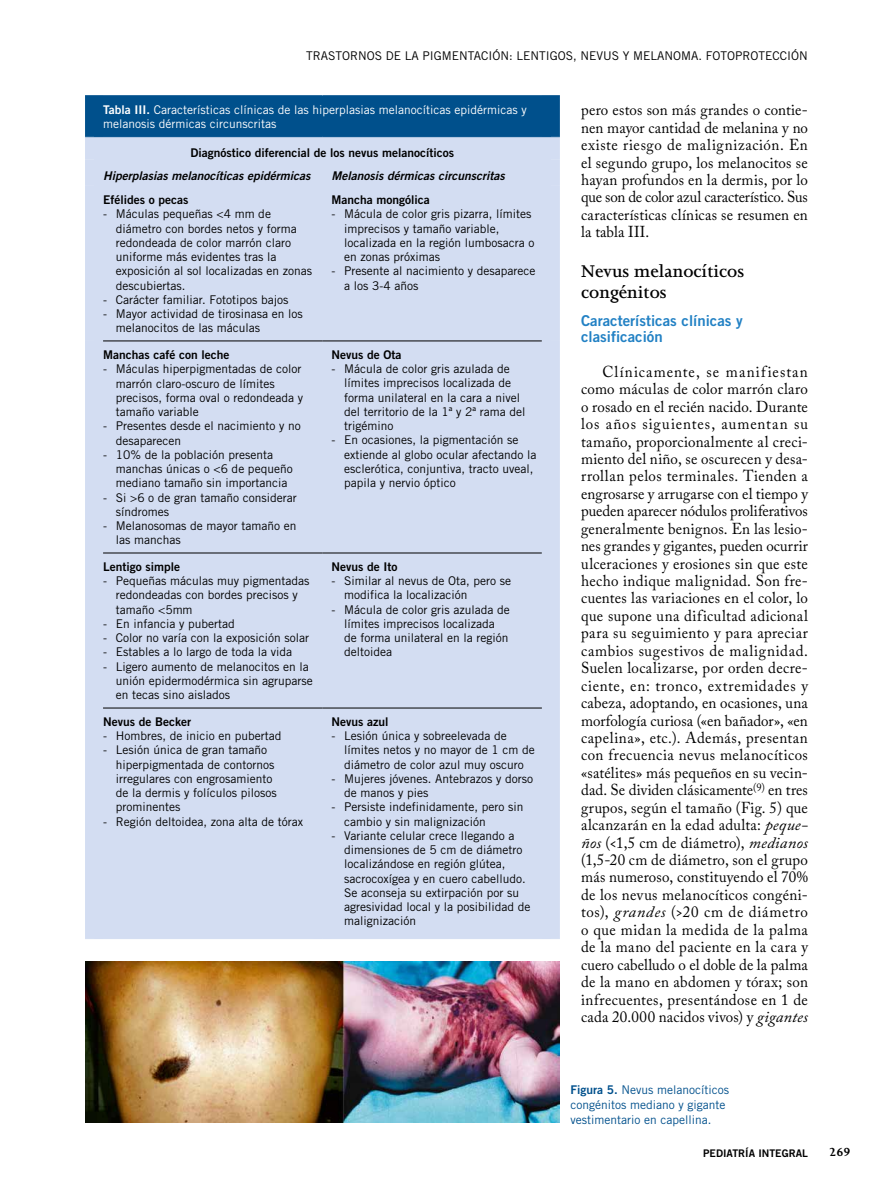
<style>
.page{position:relative;width:893px;height:1191px;background:#fff}
.page>*{position:absolute;margin:0;border:0;box-sizing:border-box;transform-origin:0 0}
.t1{font:600 19.5px/21px "Joanna MT Std";color:#000}
.t2{font:15.75px/17.4px "Adobe Caslon Pro";letter-spacing:.02em;color:#000;text-align:justify;scale:.95 1}
.t3{font:15px/16.5px "Trade Gothic Bold Two";color:#2281c4}
.t4{font:700 13.5px "Joanna MT Std";color:#000}
.t5{font:12px/14.2px "Trade Gothic";color:#000}
.t6{font:12px "Trade Gothic Bold Two";color:#000}
.t7{font:12px/14.2px "Trade Gothic";color:#fff}
.t8{font:12px/15px "Trade Gothic";color:#00508c}
.t9{font:italic 12px "Trade Gothic Bold Two";color:#000}
.t10{font:10.5px "Trade Gothic Bold Two";color:#000}
.s1{font-family:"Trade Gothic Bold Two"}
.s2{font-style:italic}
</style>
<div class="page">
<div style="left:94px;top:96px;width:457px;height:41px;background:#00508c"></div>
<div style="left:103px;top:137px;width:439px;height:801px;background:#d3ddf2"></div>
<div style="left:313px;top:159px;width:18px;height:27px;background:#d3ddf2"></div>
<div style="left:313px;top:186px;width:18px;height:155px;background:#d3ddf2"></div>
<div style="left:313px;top:341px;width:18px;height:212px;background:#d3ddf2"></div>
<div style="left:313px;top:553px;width:18px;height:155px;background:#d3ddf2"></div>
<div style="left:313px;top:708px;width:18px;height:230px;background:#d3ddf2"></div>
<hr style="left:103px;top:341px;width:219px;height:1px;background:#000">
<hr style="left:322px;top:341px;width:220px;height:1px;background:#000">
<hr style="left:103px;top:553px;width:219px;height:1px;background:#000">
<hr style="left:322px;top:553px;width:220px;height:1px;background:#000">
<div style="left:85px;top:708px;width:18px;height:230px;background:#d3ddf2"></div>
<div style="left:542px;top:708px;width:18px;height:230px;background:#d3ddf2"></div>
<hr style="left:85px;top:938px;width:237px;height:1px;background:#d3ddf2">
<hr style="left:322px;top:938px;width:238px;height:1px;background:#d3ddf2">
<div style="left:85px;top:186px;width:18px;height:155px;background:#d3ddf2"></div>
<div style="left:542px;top:186px;width:18px;height:155px;background:#d3ddf2"></div>
<div style="left:85px;top:341px;width:18px;height:212px;background:#d3ddf2"></div>
<div style="left:542px;top:341px;width:18px;height:212px;background:#d3ddf2"></div>
<div style="left:85px;top:553px;width:18px;height:155px;background:#d3ddf2"></div>
<div style="left:542px;top:553px;width:18px;height:155px;background:#d3ddf2"></div>
<hr style="left:103px;top:708px;width:219px;height:1px;background:#000">
<hr style="left:322px;top:708px;width:220px;height:1px;background:#000">
<div style="left:85px;top:137px;width:18px;height:22px;background:#d3ddf2"></div>
<div style="left:542px;top:137px;width:18px;height:22px;background:#d3ddf2"></div>
<div style="left:85px;top:159px;width:18px;height:27px;background:#d3ddf2"></div>
<div style="left:542px;top:159px;width:18px;height:27px;background:#d3ddf2"></div>
<hr style="left:85px;top:95px;width:237px;height:1px;background:#00508c">
<hr style="left:322px;top:95px;width:238px;height:1px;background:#00508c">
<div style="left:85px;top:96px;width:18px;height:40px;background:#00508c"></div>
<div style="left:542px;top:96px;width:18px;height:40px;background:#00508c"></div>
<hr style="left:85px;top:136px;width:237px;height:1px;background:#00508c">
<hr style="left:322px;top:136px;width:238px;height:1px;background:#00508c">
<img style="left:85px;top:961px;width:475px;height:162px">
<p class="t5" style="left:306px;top:49px;width:503px">Trastornos de la pigmentación: lentigos, nevus y melanoma. Fotoprotección</p>
<p class="t7" style="left:103px;top:102px;width:425px"><span class="s1">Tabla III.</span> Características clínicas de las hiperplasias melanocíticas epidérmicas y melanosis dérmicas circunscritas</p>
<p class="t6" style="left:191px;top:145px;width:265px">Diagnóstico diferencial de los nevus melanocíticos</p>
<p class="t9" style="left:103px;top:168px;width:209px">Hiperplasias melanocíticas epidérmicas</p>
<p class="t9" style="left:331px;top:168px;width:175px">Melanosis dérmicas circunscritas</p>
<p class="t6" style="left:103px;top:192px;width:87px">Efélides o pecas</p>
<p class="t5" style="left:116px;top:207px;width:198px;text-indent:-13px">- Máculas pequeñas &lt;4 mm de diámetro con bordes netos y forma redondeada de color marrón claro uniforme más evidentes tras la exposición al sol localizadas en zonas descubiertas.</p>
<p class="t5" style="left:103px;top:292px;width:187px">- Carácter familiar. Fototipos bajos</p>
<p class="t5" style="left:116px;top:306px;width:188px;text-indent:-13px">- Mayor actividad de tirosinasa en los melanocitos de las máculas</p>
<p class="t6" style="left:331px;top:192px;width:100px">Mancha mongólica</p>
<p class="t5" style="left:344px;top:207px;width:192px;text-indent:-13px">- Mácula de color gris pizarra, límites imprecisos y tamaño variable, localizada en la región lumbosacra o en zonas próximas</p>
<p class="t5" style="left:344px;top:264px;width:193px;text-indent:-13px">- Presente al nacimiento y desaparece a los 3-4 años</p>
<p class="t6" style="left:103px;top:347px;width:128px">Manchas café con leche</p>
<p class="t5" style="left:116px;top:362px;width:189px;text-indent:-13px">- Máculas hiperpigmentadas de color marrón claro-oscuro de límites precisos, forma oval o redondeada y tamaño variable</p>
<p class="t5" style="left:116px;top:419px;width:186px;text-indent:-13px">- Presentes desde el nacimiento y no desaparecen</p>
<p class="t5" style="left:116px;top:447px;width:178px;text-indent:-13px">- 10% de la población presenta manchas únicas o &lt;6 de pequeño mediano tamaño sin importancia</p>
<p class="t5" style="left:116px;top:490px;width:183px;text-indent:-13px">- Si &gt;6 o de gran tamaño considerar síndromes</p>
<p class="t5" style="left:116px;top:518px;width:182px;text-indent:-13px">- Melanosomas de mayor tamaño en las manchas</p>
<p class="t6" style="left:103px;top:559px;width:79px">Lentigo simple</p>
<p class="t5" style="left:116px;top:573px;width:195px;text-indent:-13px">- Pequeñas máculas muy pigmentadas redondeadas con bordes precisos y tamaño &lt;5mm</p>
<p class="t5" style="left:103px;top:616px;width:133px">- En infancia y pubertad</p>
<p class="t5" style="left:103px;top:630px;width:208px">- Color no varía con la exposición solar</p>
<p class="t5" style="left:103px;top:645px;width:191px">- Estables a lo largo de toda la vida</p>
<p class="t5" style="left:116px;top:659px;width:199px;text-indent:-13px">- Ligero aumento de melanocitos en la unión epidermodérmica sin agruparse en tecas sino aislados</p>
<p class="t6" style="left:103px;top:714px;width:89px">Nevus de Becker</p>
<p class="t5" style="left:103px;top:728px;width:180px">- Hombres, de inicio en pubertad</p>
<p class="t5" style="left:116px;top:743px;width:162px;text-indent:-13px">- Lesión única de gran tamaño hiperpigmentada de contornos irregulares con engrosamiento de la dermis y folículos pilosos prominentes</p>
<p class="t5" style="left:103px;top:814px;width:202px">- Región deltoidea, zona alta de tórax</p>
<p class="t6" style="left:331px;top:347px;width:71px">Nevus de Ota</p>
<p class="t5" style="left:344px;top:362px;width:183px;text-indent:-13px">- Mácula de color gris azulada de límites imprecisos localizada de forma unilateral en la cara a nivel del territorio de la 1ª y 2ª rama del trigémino</p>
<p class="t5" style="left:344px;top:433px;width:194px;text-indent:-13px">- En ocasiones, la pigmentación se extiende al globo ocular afectando la esclerótica, conjuntiva, tracto uveal, papila y nervio óptico</p>
<p class="t6" style="left:331px;top:559px;width:67px">Nevus de Ito</p>
<p class="t5" style="left:344px;top:573px;width:168px;text-indent:-13px">- Similar al nevus de Ota, pero se modifica la localización</p>
<p class="t5" style="left:344px;top:602px;width:167px;text-indent:-13px">- Mácula de color gris azulada de límites imprecisos localizada de forma unilateral en la región deltoidea</p>
<p class="t6" style="left:331px;top:714px;width:58px">Nevus azul</p>
<p class="t5" style="left:344px;top:728px;width:192px;text-indent:-13px">- Lesión única y sobreelevada de límites netos y no mayor de 1 cm de diámetro de color azul muy oscuro</p>
<p class="t5" style="left:344px;top:771px;width:190px;text-indent:-13px">- Mujeres jóvenes. Antebrazos y dorso de manos y pies</p>
<p class="t5" style="left:344px;top:800px;width:181px;text-indent:-13px">- Persiste indefinidamente, pero sin cambio y sin malignización</p>
<p class="t5" style="left:344px;top:828px;width:188px;text-indent:-13px">- Variante celular crece llegando a dimensiones de 5 cm de diámetro localizándose en región glútea, sacrocoxígea y en cuero cabelludo.<br>Se aconseja su extirpación por su agresividad local y la posibilidad de malignización</p>
<p class="t2" style="left:581px;top:101px;width:240px">pero estos son más grandes o contie&shy;nen mayor cantidad de melanina y no existe riesgo de malignización. En el segundo grupo, los melanocitos se hayan profundos en la dermis, por lo que son de color azul característico. Sus características clínicas se resumen en la tabla III.</p>
<h1 class="t1" style="left:581px;top:261px;width:164px">Nevus melanocíticos congénitos</h1>
<p class="t3" style="left:581px;top:312px;width:163px">Características clínicas y clasificación</p>
<p class="t2" style="left:581px;top:363px;width:240px;text-indent:21px">Clínicamente, se manifiestan como máculas de color marrón claro o rosado en el recién nacido. Durante los años siguientes, aumentan su tamaño, proporcionalmente al creci&shy;miento del niño, se oscurecen y desa&shy;rrollan pelos terminales. Tienden a engrosarse y arrugarse con el tiempo y pueden aparecer nódulos proliferativos generalmente benignos. En las lesio&shy;nes grandes y gigantes, pueden ocurrir ulceraciones y erosiones sin que este hecho indique malignidad. Son fre&shy;cuentes las variaciones en el color, lo que supone una dificultad adicional para su seguimiento y para apreciar cambios sugestivos de malignidad.<br>Suelen localizarse, por orden decre&shy;ciente, en: tronco, extremidades y cabeza, adoptando, en ocasiones, una morfología curiosa («en bañador», «en capelina», etc.). Además, presentan con frecuencia nevus melanocíticos «satélites» más pequeños en su vecin&shy;dad. Se dividen clásicamente<sup>(9)</sup> en tres grupos, según el tamaño (Fig. 5) que alcanzarán en la edad adulta: <span class="s2">peque&shy;ños</span> (&lt;1,5 cm de diámetro), <span class="s2">medianos </span>(1,5‑20 cm de diámetro, son el grupo más numeroso, constituyendo el 70% de los nevus melanocíticos congéni&shy;tos), <span class="s2">grandes</span> (&gt;20 cm de diámetro o que midan la medida de la palma de la mano del paciente en la cara y cuero cabelludo o el doble de la palma de la mano en abdomen y tórax; son infrecuentes, presentándose en 1 de cada 20.000 nacidos vivos) y <span class="s2">gigantes</span></p>
<p class="t8" style="left:570px;top:1082px;width:160px"><span class="s1">Figura 5.</span> Nevus melanocíticos congénitos mediano y gigante vestimentario en capellina.</p>
<p class="t10" style="left:703px;top:1146px;width:106px">PEDIATRÍA INTEGRAL</p>
<p class="t4" style="left:829px;top:1144px;width:23px">269</p>
</div>
